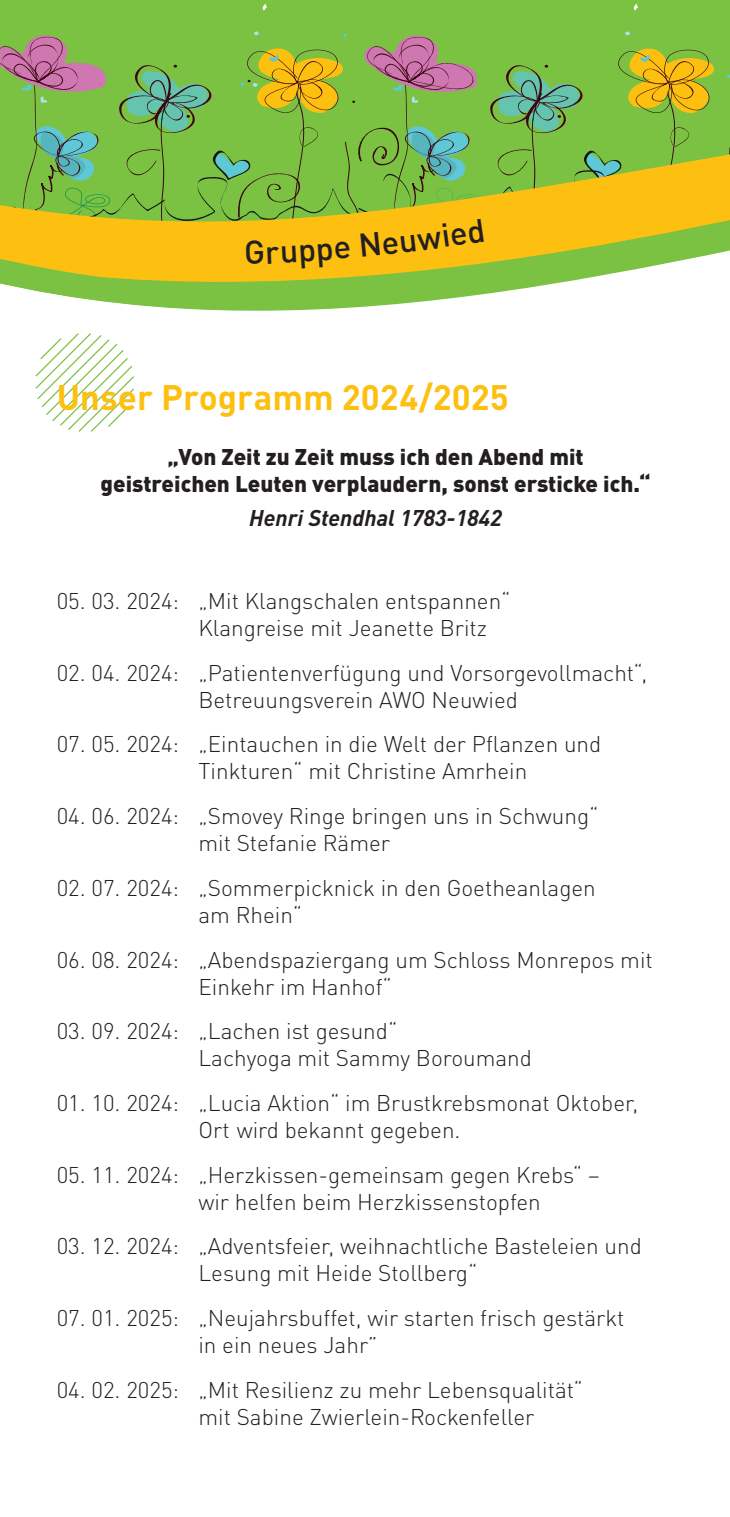
<style>
.page{position:relative;width:730px;height:1517px;background:#fff}
.page>*{position:absolute;margin:0;border:0;box-sizing:border-box;transform-origin:0 0}
.t1{font:700 35px "DIN Pro";color:#fdc011}
.t2{font:300 22.5px/27px "DIN Pro";color:#231f20}
.t3{font:900 22.5px/27px "DIN Pro";color:#231f20;text-align:center}
.t4{font:italic 700 22.5px "DIN Pro";color:#231f20}
</style>
<div class="page">
<svg style="left:0;top:0;width:730px;height:311px;fill:#7bc142"></svg>
<svg style="left:35px;top:333px;width:99px;height:99px"></svg>
<svg style="left:0;top:31px;width:730px;height:237px;background:#9fb73e"></svg>
<h1 class="t1" style="left:57px;top:373px;width:454px">Unser Programm 2024/2025</h1>
<p class="t3" style="left:101px;top:441px;width:551px">„Von Zeit zu Zeit muss ich den Abend mit geistreichen Leuten verplaudern, sonst ersticke ich.“</p>
<p class="t4" style="left:249px;top:500px;width:254px">Henri Stendhal 1783-1842</p>
<p class="t2" style="left:198px;top:585px;width:314px;text-indent:-142px">05. 03. 2024: „Mit Klangschalen entspannen“<br>Klangreise mit Jeanette Britz</p>
<p class="t2" style="left:57px;top:657px;width:592px;text-align:center">02. 04. 2024: „Patientenverfügung und Vorsorgevollmacht“,<br>Betreuungsverein AWO Neuwied</p>
<p class="t2" style="left:198px;top:729px;width:404px;text-indent:-142px">07. 05. 2024: „Eintauchen in die Welt der Pflanzen und<br>Tinkturen“ mit Christine Amrhein</p>
<p class="t2" style="left:198px;top:800px;width:402px;text-indent:-142px">04. 06. 2024: „Smovey Ringe bringen uns in Schwung“ mit Stefanie Rämer</p>
<p class="t2" style="left:198px;top:872px;width:399px;text-indent:-142px">02. 07. 2024: „Sommerpicknick in den Goetheanlagen am Rhein“</p>
<p class="t2" style="left:198px;top:944px;width:456px;text-indent:-142px">06. 08. 2024: „Abendspaziergang um Schloss Monrepos mit<br>Einkehr im Hanhof“</p>
<p class="t2" style="left:198px;top:1015px;width:335px;text-indent:-142px">03. 09. 2024: „Lachen ist gesund“<br>Lachyoga mit Sammy Boroumand</p>
<p class="t2" style="left:198px;top:1087px;width:441px;text-indent:-142px">01. 10. 2024: „Lucia Aktion“ im Brustkrebsmonat Oktober,<br>Ort wird bekannt gegeben.</p>
<p class="t2" style="left:198px;top:1159px;width:403px;text-indent:-142px">05. 11. 2024: „Herzkissen-gemeinsam gegen Krebs“ – wir helfen beim Herzkissenstopfen</p>
<p class="t2" style="left:198px;top:1230px;width:445px;text-indent:-142px">03. 12. 2024: „Adventsfeier, weihnachtliche Basteleien und<br>Lesung mit Heide Stollberg“</p>
<p class="t2" style="left:198px;top:1302px;width:428px;text-indent:-142px">07. 01. 2025: „Neujahrsbuffet, wir starten frisch gestärkt in ein neues Jahr”</p>
<p class="t2" style="left:198px;top:1374px;width:386px;text-indent:-142px">04. 02. 2025: „Mit Resilienz zu mehr Lebensqualität“ mit Sabine Zwierlein-Rockenfeller</p>
</div>
